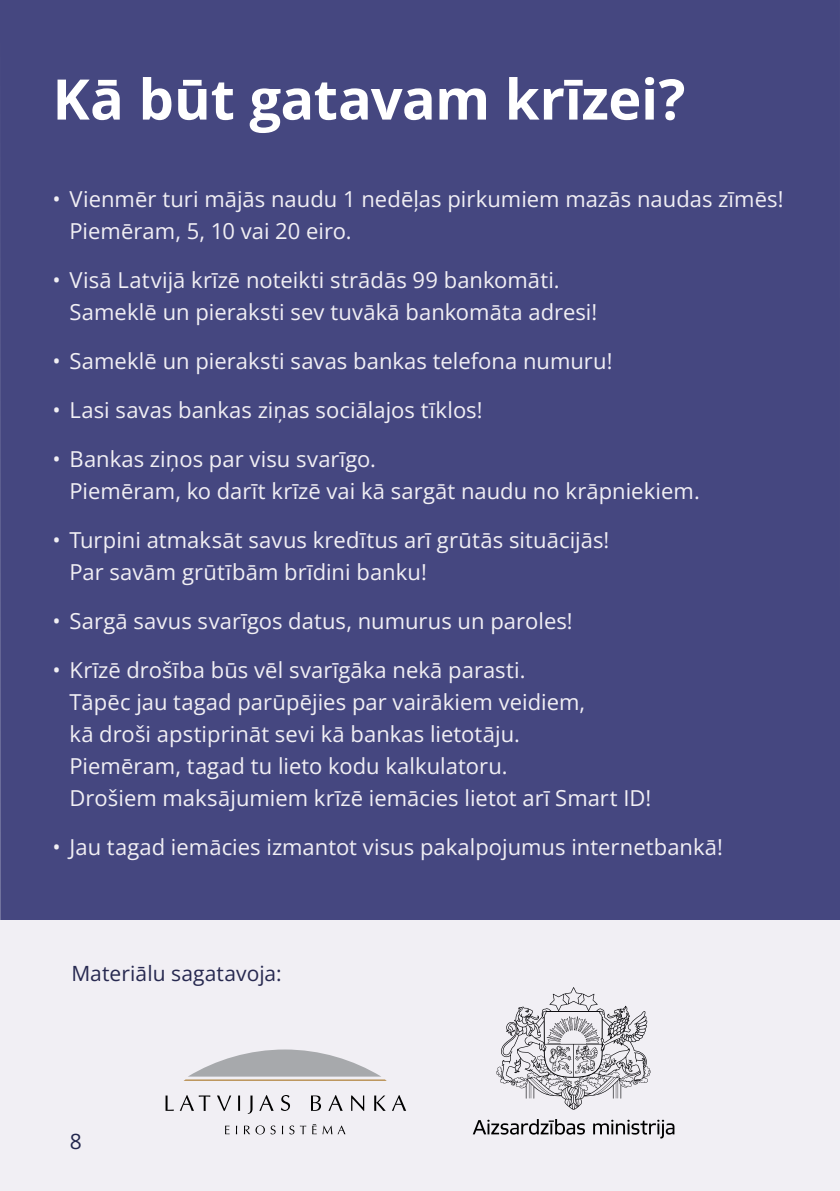
<style>
.page{position:relative;width:840px;height:1191px;background:#fff}
.page>*{position:absolute;margin:0;border:0;box-sizing:border-box;transform-origin:0 0}
.t1{font:700 56px "Open Sans";letter-spacing:-.005em;color:#fff}
.t2{font:22px/32px "Open Sans";color:#f1eff4}
.t3{font:21px "Open Sans";letter-spacing:.005em;color:#272950}
.t4{font:21px "Open Sans";color:#21254c}
</style>
<div class="page">
<div style="left:0;top:0;width:839px;height:1191px;background:#454780"></div>
<div style="left:0;top:920px;width:839px;height:271px;background:#f1eff4"></div>
<svg style="left:165px;top:1095px;width:9px;height:15px"></svg>
<svg style="left:180px;top:1095px;width:30px;height:16px"></svg>
<svg style="left:217px;top:1095px;width:14px;height:15px"></svg>
<svg style="left:238px;top:1095px;width:2px;height:15px"></svg>
<svg style="left:247px;top:1095px;width:5px;height:19px"></svg>
<svg style="left:259px;top:1095px;width:14px;height:15px"></svg>
<svg style="left:281px;top:1095px;width:9px;height:16px"></svg>
<svg style="left:311px;top:1095px;width:10px;height:15px"></svg>
<svg style="left:328px;top:1095px;width:14px;height:15px"></svg>
<svg style="left:351px;top:1095px;width:13px;height:15px"></svg>
<svg style="left:374px;top:1095px;width:11px;height:15px"></svg>
<svg style="left:392px;top:1095px;width:14px;height:15px"></svg>
<svg style="left:185px;top:1049px;width:201px;height:31px"></svg>
<svg style="left:225px;top:1125px;width:4px;height:9px"></svg>
<svg style="left:244px;top:1125px;width:31px;height:9px"></svg>
<svg style="left:289px;top:1125px;width:5px;height:9px"></svg>
<svg style="left:300px;top:1125px;width:6px;height:9px"></svg>
<svg style="left:312px;top:1124px;width:4px;height:10px"></svg>
<svg style="left:322px;top:1125px;width:23px;height:9px"></svg>
<svg style="left:473px;top:1119px;width:111px;height:15px"></svg>
<svg style="left:593px;top:1119px;width:81px;height:19px"></svg>
<svg style="left:496px;top:987px;width:154px;height:122px"></svg>
<h1 class="t1" style="left:52px;top:60px;width:634px">Kā būt gatavam krīzei?</h1>
<p class="t2" style="left:69px;top:182px;width:715px;text-indent:-17px">• Vienmēr turi mājās naudu 1 nedēļas pirkumiem mazās naudas zīmēs!<br>Piemēram, 5, 10 vai 20 eiro.</p>
<p class="t2" style="left:69px;top:263px;width:529px;text-indent:-17px">• Visā Latvijā krīzē noteikti strādās 99 bankomāti.<br>Sameklē un pieraksti sev tuvākā bankomāta adresi!</p>
<p class="t2" style="left:52px;top:344px;width:561px">• Sameklē un pieraksti savas bankas telefona numuru!</p>
<p class="t2" style="left:52px;top:393px;width:431px">• Lasi savas bankas ziņas sociālajos tīklos!</p>
<p class="t2" style="left:69px;top:442px;width:631px;text-indent:-17px">• Bankas ziņos par visu svarīgo.<br>Piemēram, ko darīt krīzē vai kā sargāt naudu no krāpniekiem.</p>
<p class="t2" style="left:69px;top:523px;width:541px;text-indent:-17px">• Turpini atmaksāt savus kredītus arī grūtās situācijās!<br>Par savām grūtībām brīdini banku!</p>
<p class="t2" style="left:52px;top:604px;width:521px">• Sargā savus svarīgos datus, numurus un paroles!</p>
<p class="t2" style="left:69px;top:653px;width:583px;text-indent:-17px">• Krīzē drošība būs vēl svarīgāka nekā parasti.<br>Tāpēc jau tagad parūpējies par vairākiem veidiem,<br>kā droši apstiprināt sevi kā bankas lietotāju.<br>Piemēram, tagad tu lieto kodu kalkulatoru.<br>Drošiem maksājumiem krīzē iemācies lietot arī Smart ID!</p>
<p class="t2" style="left:52px;top:831px;width:671px">• Jau tagad iemācies izmantot visus pakalpojumus internetbankā!</p>
<p class="t3" style="left:71px;top:958px;width:211px">Materiālu sagatavoja:</p>
<p class="t4" style="left:70px;top:1126px;width:14px">8</p>
</div>
